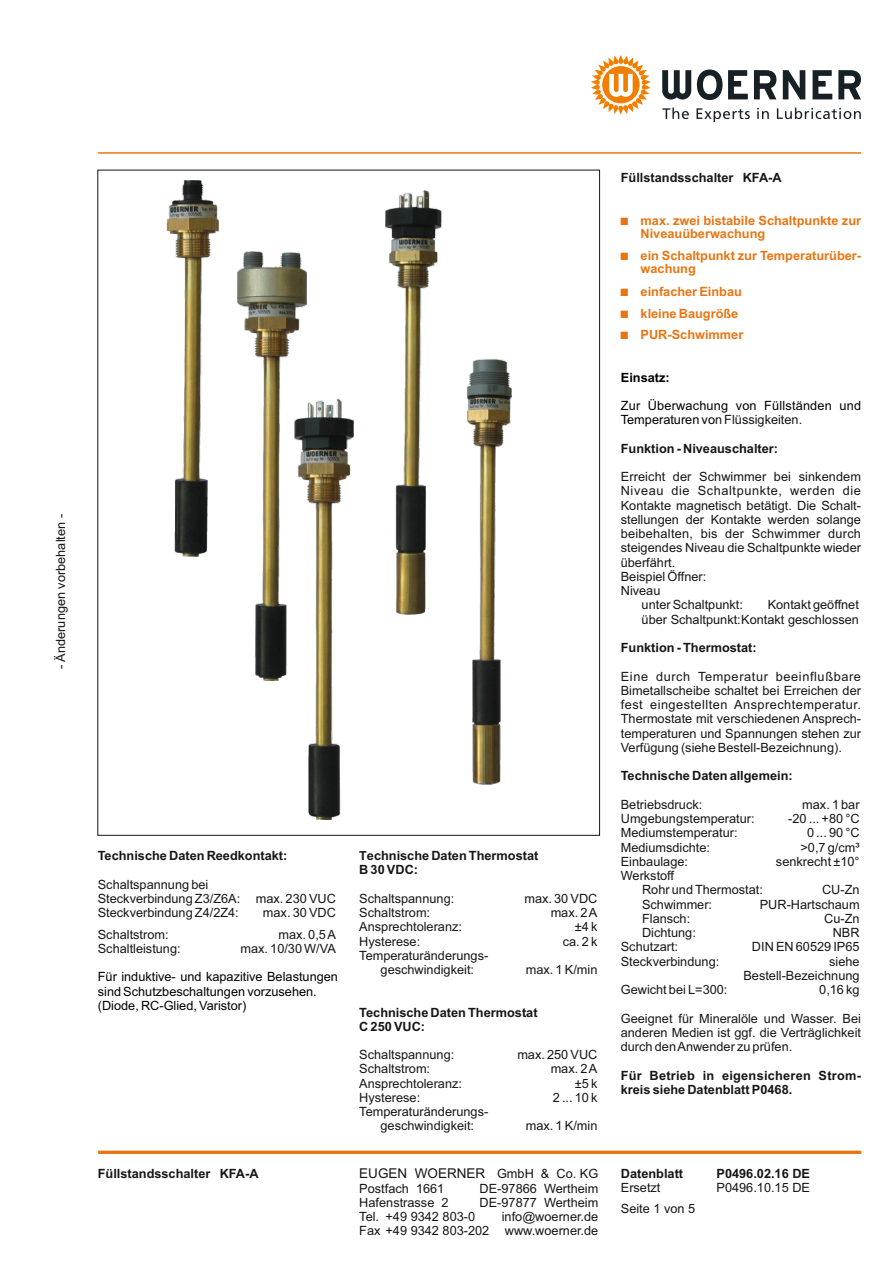
<style>
.page{position:relative;width:893px;height:1263px;background:#fff}
.page>*{position:absolute;margin:0;border:0;box-sizing:border-box;transform-origin:0 0}
.t1{font:13.5px "Arial";color:#151616}
.t2{font:12.75px/14.2px "Arial";color:#151616;text-align:right}
.t3{font:700 12.75px/14.2px "Arial";color:#151616}
.t4{font:12.75px/14.2px "Arial";color:#000}
.t5{font:700 12.75px/12.8px "Arial";color:#e97512}
.t6{font:700 12.75px/14.2px "Arial";letter-spacing:.02em;color:#151616}
.t7{font:12.75px "Arial";letter-spacing:.02em;color:#151616}
.t8{font:12.75px "Arial";letter-spacing:.045em;color:#151616}
.t9{font:700 12.75px "Arial";color:#000}
.s1{font-size:12.45px}
.s2{font-size:12.75px}
.s3{color:#151616}
</style>
<div class="page">
<img style="left:467px;top:358px;width:45px;height:427px">
<img style="left:385px;top:190px;width:56px;height:424px">
<img style="left:237px;top:252px;width:70px;height:428px">
<img style="left:167px;top:181px;width:51px;height:376px">
<img style="left:289px;top:396px;width:50px;height:424px">
<img style="left:295px;top:399px;width:59px;height:420px">
<hr style="left:98px;top:1151px;width:763px;height:3px;background:#e97512">
<hr style="left:98px;top:152px;width:763px;height:2px;background:#e97512">
<svg style="left:662px;top:108px;width:27px;height:11px"></svg>
<svg style="left:696px;top:108px;width:54px;height:14px"></svg>
<svg style="left:757px;top:108px;width:12px;height:11px"></svg>
<svg style="left:777px;top:108px;width:84px;height:11px"></svg>
<svg style="left:662px;top:70px;width:29px;height:30px"></svg>
<svg style="left:754px;top:70px;width:22px;height:29px"></svg>
<svg style="left:838px;top:70px;width:23px;height:29px"></svg>
<svg style="left:783px;top:70px;width:22px;height:29px"></svg>
<svg style="left:813px;top:70px;width:19px;height:29px"></svg>
<svg style="left:697px;top:70px;width:51px;height:30px"></svg>
<svg style="left:591px;top:55px;width:60px;height:60px"></svg>
<p class="t2" style="left:55px;top:669px;width:157px;rotate:-90deg">- Änderungen vorbehalten -</p>
<p class="t3" style="left:98px;top:850px;width:191px">Technische Daten Reedkontakt:</p>
<p class="t2" style="left:98px;top:878px;width:240px;text-align:left">Schaltspannung bei<br>Steckverbindung Z3/Z6A: max. 230 VUC<br>Steckverbindung Z4/2Z4:</p>
<p class="t2" style="left:263px;top:907px;width:74px">max. 30 VDC</p>
<p class="t2" style="left:98px;top:928px;width:72px">Schaltstrom:</p>
<p class="t2" style="left:278px;top:928px;width:59px">max. 0,5 A</p>
<p class="t2" style="left:98px;top:942px;width:84px">Schaltleistung:</p>
<p class="t2" style="left:240px;top:942px;width:97px">max. 10/30 W/VA</p>
<p class="t4" style="left:98px;top:971px;width:242px">Für induktive- und kapazitive Belastungen sind Schutzbeschaltungen vorzusehen. (Diode, RC-Glied, Varistor)</p>
<p class="t3" style="left:98px;top:1167px;width:162px">Füllstandsschalter KFA-A</p>
<p class="t3" style="left:359px;top:850px;width:181px"><span class="s1">T</span>echnische Daten Thermostat<br>B 30 VDC:</p>
<p class="t2" style="left:359px;top:892px;width:96px">Schaltspannung:</p>
<p class="t2" style="left:524px;top:892px;width:74px">max. 30 VDC</p>
<p class="t2" style="left:359px;top:907px;width:72px">Schaltstrom:</p>
<p class="t2" style="left:551px;top:907px;width:48px">max. 2 A</p>
<p class="t2" style="left:359px;top:921px;width:104px">Ansprechtoleranz:</p>
<p class="t2" style="left:575px;top:921px;width:24px">±4 k</p>
<p class="t2" style="left:359px;top:935px;width:62px">Hysterese:</p>
<p class="t2" style="left:563px;top:935px;width:36px">ca. 2 k</p>
<p class="t2" style="left:359px;top:949px;width:130px;text-align:center">Temperaturänderungs&shy;geschwindigkeit:</p>
<p class="t2" style="left:526px;top:964px;width:73px">max. 1 K/min</p>
<p class="t3" style="left:359px;top:1006px;width:180px">Technische Daten Thermostat<br>C 250 VUC:</p>
<p class="t2" style="left:359px;top:1048px;width:96px">Schaltspannung:</p>
<p class="t2" style="left:517px;top:1048px;width:82px">max. 250 VUC</p>
<p class="t2" style="left:359px;top:1063px;width:72px">Schaltstrom:</p>
<p class="t2" style="left:551px;top:1063px;width:48px">max. 2 A</p>
<p class="t2" style="left:359px;top:1077px;width:104px">Ansprechtoleranz:</p>
<p class="t2" style="left:575px;top:1077px;width:24px">±5 k</p>
<p class="t2" style="left:359px;top:1091px;width:62px">Hysterese:</p>
<p class="t2" style="left:553px;top:1091px;width:46px">2 ... 10 k</p>
<p class="t2" style="left:359px;top:1105px;width:130px;text-align:center">Temperaturänderungs&shy;geschwindigkeit:</p>
<p class="t2" style="left:526px;top:1120px;width:73px">max. 1 K/min</p>
<p class="t1" style="left:359px;top:1168px;width:241px">EUGEN WOERNER <span class="s2">GmbH &amp; Co. KG</span></p>
<p class="t2" style="left:359px;top:1182px;width:87px">Postfach 1661</p>
<p class="t2" style="left:480px;top:1182px;width:120px">DE-97866 Wertheim</p>
<p class="t2" style="left:359px;top:1196px;width:91px">Hafenstrasse 2</p>
<p class="t2" style="left:480px;top:1196px;width:120px">DE-97877 Wertheim</p>
<p class="t2" style="left:359px;top:1211px;width:117px">Tel. +49 9342 803-0</p>
<p class="t2" style="left:359px;top:1211px;width:241px">info@woerner.de<br>Fax +49 9342 803-202 www.woerner.de</p>
<p class="t3" style="left:621px;top:171px;width:162px">Füllstandsschalter KFA-A</p>
<p class="t5" style="left:641px;top:215px;width:222px">max. zwei bistabile Schaltpunkte zur<br>Niveauüberwachung</p>
<p class="t5" style="left:641px;top:251px;width:222px">ein Schaltpunkt zur Temperaturüber&shy;wachung</p>
<p class="t5" style="left:641px;top:281px;width:103px;line-height:22.5px">einfacher Einbau kleine Baugröße</p>
<p class="t5" style="left:641px;top:329px;width:104px">PUR-Schwimmer</p>
<p class="t9" style="left:621px;top:372px;width:50px">Einsatz:</p>
<p class="t4" style="left:621px;top:400px;width:242px">Zur Überwachung von Füllständen und<br>Temperaturen vo<span class="s3">n Flüssigkeiten.</span></p>
<p class="t3" style="left:621px;top:442px;width:159px">Funktion - Niveauschalter:</p>
<p class="t2" style="left:621px;top:471px;width:242px">Erreicht der Schwimmer bei sinkendem</p>
<p class="t8" style="left:621px;top:486px;width:242px">Niveau die Schaltpunkte, werden die</p>
<p class="t2" style="left:621px;top:499px;width:242px">Kontakte magnetisch betätigt. Die Schalt-</p>
<p class="t2" style="left:621px;top:513px;width:242px">stellungen der Kontakte werden solange</p>
<p class="t7" style="left:621px;top:529px;width:242px">beibehalten, bis der Schwimmer durch</p>
<p class="t2" style="left:621px;top:542px;width:242px">steigendes Niveau die Schaltpunkte wieder</p>
<p class="t2" style="left:621px;top:556px;width:56px">überfährt.</p>
<p class="t2" style="left:621px;top:570px;width:87px">Beispiel Öffner:</p>
<p class="t2" style="left:621px;top:585px;width:41px">Niveau</p>
<p class="t2" style="left:642px;top:599px;width:103px">unter Schaltpunkt:</p>
<p class="t2" style="left:642px;top:599px;width:219px">Kontakt geöffnet<br>über Schaltpunkt: Kontakt geschlossen</p>
<p class="t3" style="left:621px;top:642px;width:137px">Funktion - Thermostat:</p>
<p class="t2" style="left:621px;top:670px;width:242px;text-align:justify">Eine durch Temperatur beeinflußbare Bimetallscheibe schaltet bei Erreichen der fest eingestellten Ansprechtemperatur.<br>Thermostate mit verschiedenen Ansprech&shy;temperaturen und Spannungen stehen zur Verfügung (siehe Bestell-Bezeichnung).</p>
<p class="t3" style="left:621px;top:770px;width:173px">Technische Daten allgemein:</p>
<p class="t2" style="left:621px;top:798px;width:83px">Betriebsdruck:</p>
<p class="t2" style="left:802px;top:798px;width:59px">max. 1 bar</p>
<p class="t2" style="left:621px;top:813px;width:135px">Umgebungstemperatur:</p>
<p class="t2" style="left:788px;top:813px;width:73px">-20 ... +80 °C</p>
<p class="t2" style="left:621px;top:827px;width:118px">Mediumstemperatur:</p>
<p class="t2" style="left:807px;top:827px;width:54px">0 ... 90 °C</p>
<p class="t2" style="left:621px;top:841px;width:91px">Mediumsdichte:</p>
<p class="t2" style="left:800px;top:841px;width:61px">&gt;0,7 g/cm³</p>
<p class="t2" style="left:621px;top:855px;width:69px">Einbaulage:</p>
<p class="t2" style="left:776px;top:855px;width:85px">senkrecht ±10°</p>
<p class="t2" style="left:642px;top:870px;width:122px;text-align:left;text-indent:-21px">Werkstoff<br>Rohr und Thermostat:</p>
<p class="t2" style="left:822px;top:884px;width:39px">CU-Zn</p>
<p class="t2" style="left:642px;top:898px;width:72px">Schwimmer:</p>
<p class="t2" style="left:760px;top:898px;width:101px">PUR-Hartschaum</p>
<p class="t2" style="left:642px;top:912px;width:50px">Flansch:</p>
<p class="t2" style="left:824px;top:912px;width:37px">Cu-Zn</p>
<p class="t2" style="left:642px;top:927px;width:55px">Dichtung:</p>
<p class="t2" style="left:833px;top:927px;width:28px">NBR</p>
<p class="t2" style="left:621px;top:941px;width:59px">Schutzart:</p>
<p class="t2" style="left:752px;top:941px;width:109px">DIN EN 60529 IP65</p>
<p class="t2" style="left:621px;top:955px;width:100px">Steckverbindung:</p>
<p class="t2" style="left:743px;top:955px;width:118px">siehe<br>Bestell-Bezeichnung</p>
<p class="t2" style="left:621px;top:984px;width:108px">Gewicht bei L=300:</p>
<p class="t2" style="left:819px;top:984px;width:42px">0,16 kg</p>
<p class="t2" style="left:621px;top:1012px;width:242px;text-align:justify">Geeignet für Mineralöle und Wasser. Bei anderen Medien ist ggf. die Verträglichkeit durch den Anwender zu prüfen.</p>
<p class="t6" style="left:621px;top:1069px;width:242px">Für Betrieb in eigensicheren Strom&shy;kreis siehe Datenblatt P0468.</p>
<p class="t3" style="left:621px;top:1167px;width:64px">Datenblatt</p>
<p class="t3" style="left:716px;top:1167px;width:95px">P0496.02.16 DE</p>
<p class="t2" style="left:621px;top:1181px;width:41px">Ersetzt</p>
<p class="t2" style="left:716px;top:1181px;width:95px">P0496.10.15 DE</p>
<p class="t2" style="left:621px;top:1203px;width:76px">Seite 1 von 5</p>
</div>
